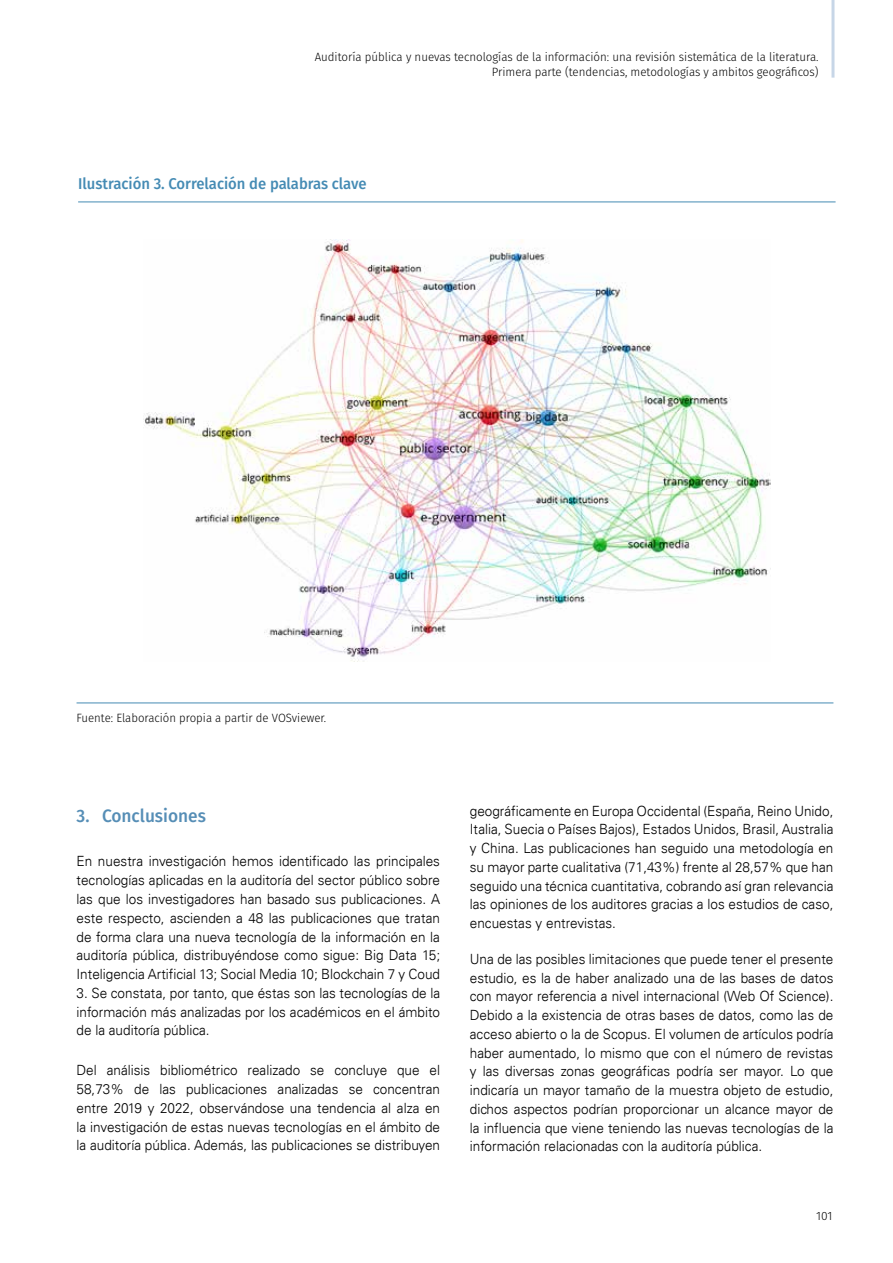
<style>
.page{position:relative;width:893px;height:1263px;background:#fff}
.page>*{position:absolute;margin:0;border:0;box-sizing:border-box;transform-origin:0 0}
.t1{font:500 18px "Fira Sans";color:#568eb6;scale:.96 1}
.t2{font:500 15.6px "Fira Sans";color:#458bb4;scale:.95 1}
.t3{font:300 14.1px/18.8px "Univers LT";color:#000;text-align:justify;scale:.96 1}
.t4{font:300 12px/15px "Fira Sans";color:#000;text-align:right;scale:.96 1}
.t5{font:300 12px "Fira Sans";color:#000;scale:.95 1}
.t6{font:300 12px "Fira Sans";color:#000}
</style>
<div class="page">
<hr style="left:831px;top:0;width:3px;height:78px;background:#c7d6e7">
<hr style="left:78px;top:202px;width:758px;height:1px;background:#458bb4">
<hr style="left:77px;top:702px;width:756px;height:1px;background:#458bb4">
<img style="left:143px;top:239px;width:627px;height:422px">
<p class="t4" style="left:315px;top:49px;width:526px">Auditoría pública y nuevas tecnologías de la información: una revisión sistemática de la literatura.<br>Primera parte (tendencias, metodologías y ambitos geográficos)</p>
<p class="t2" style="left:78px;top:171px;width:305px">Ilustración 3. Correlación de palabras clave</p>
<p class="t5" style="left:77px;top:710px;width:264px">Fuente: Elaboración propia a partir de VOSviewer.</p>
<p class="t1" style="left:77px;top:801px;width:136px">3. Conclusiones</p>
<p class="t3" style="left:77px;top:852px;width:380px">En nuestra investigación hemos identificado las principales tecnologías aplicadas en la auditoría del sector público sobre las que los investigadores han basado sus publicaciones. A este respecto, ascienden a 48 las publicaciones que tratan de forma clara una nueva tecnología de la información en la auditoría pública, distribuyéndose como sigue: Big Data 15; Inteligencia Artificial 13; Social Media 10; Blockchain 7 y Coud</p>
<p class="t3" style="left:77px;top:983px;width:380px">3. Se constata, por tanto, que éstas son las tecnologías de la información más analizadas por los académicos en el ámbito de la auditoría pública.</p>
<p class="t3" style="left:77px;top:1061px;width:380px">Del análisis bibliométrico realizado se concluye que el 58,73% de las publicaciones analizadas se concentran entre 2019 y 2022, observándose una tendencia al alza en la investigación de estas nuevas tecnologías en el ámbito de la auditoría pública. Además, las publicaciones se distribuyen</p>
<p class="t3" style="left:470px;top:801px;width:380px">geográficamente en Europa Occidental (España, Reino Unido, Italia, Suecia o Países Bajos), Estados Unidos, Brasil, Australia y China. Las publicaciones han seguido una metodología en su mayor parte cualitativa (71,43%) frente al 28,57% que han seguido una técnica cuantitativa, cobrando así gran relevancia las opiniones de los auditores gracias a los estudios de caso, encuestas y entrevistas.</p>
<p class="t3" style="left:470px;top:949px;width:380px">Una de las posibles limitaciones que puede tener el presente estudio, es la de haber analizado una de las bases de datos con mayor referencia a nivel internacional (Web Of Science).<br>Debido a la existencia de otras bases de datos, como las de acceso abierto o la de Scopus. El volumen de artículos podría haber aumentado, lo mismo que con el número de revistas y las diversas zonas geográficas podría ser mayor. Lo que indicaría un mayor tamaño de la muestra objeto de estudio, dichos aspectos podrían proporcionar un alcance mayor de la influencia que viene teniendo las nuevas tecnologías de la información relacionadas con la auditoría pública.</p>
<p class="t6" style="left:816px;top:1207px;width:18px">101</p>
</div>
